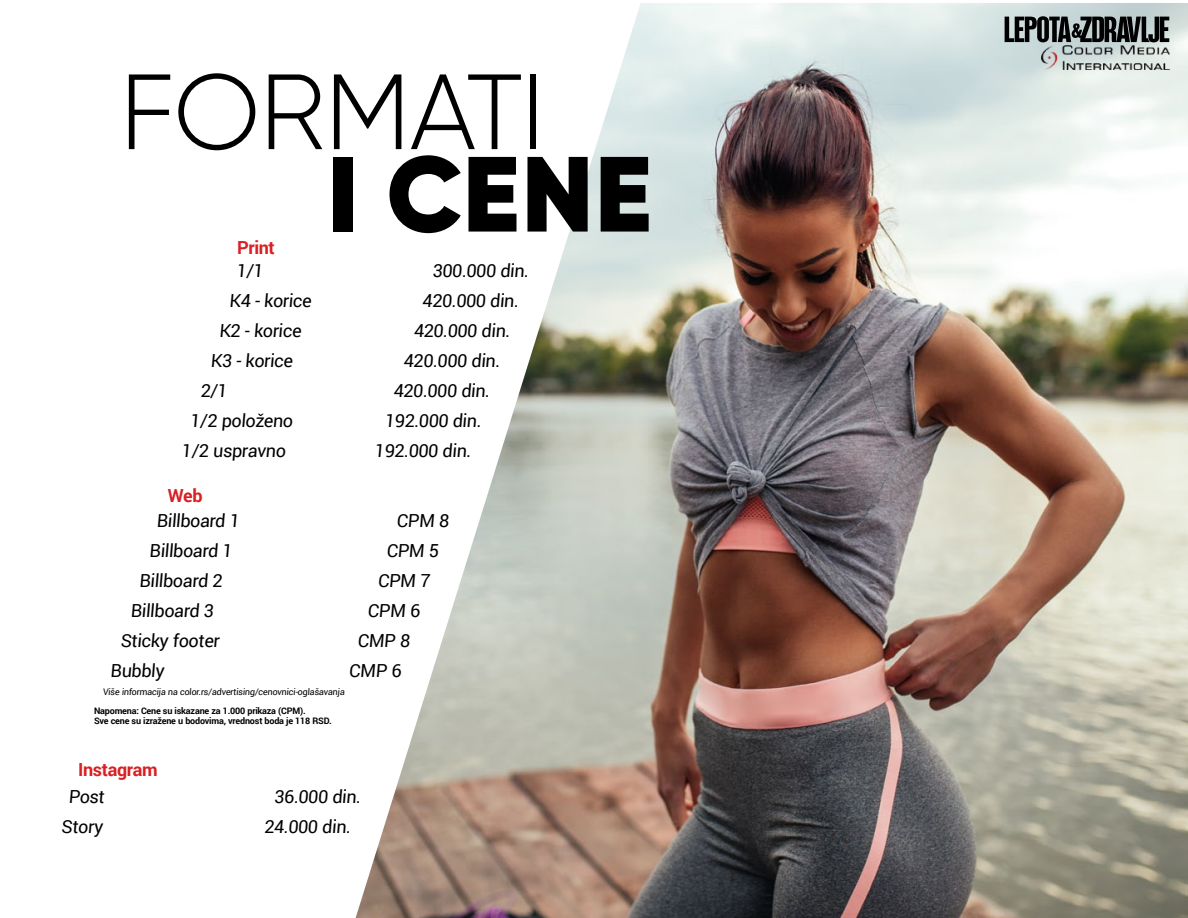
<style>
.page{position:relative;width:1188px;height:918px;background:#fff}
.page>*{position:absolute;margin:0;border:0;box-sizing:border-box;transform-origin:0 0}
.t1{font:300 106.65px "Gilroy";letter-spacing:-.015em;color:#000}
.t2{font:900 106.65px "Gilroy";color:#000}
.t3{font:18px "Roboto";color:#000}
.t4{font:700 18px "Roboto";letter-spacing:-.02em;color:#d82025}
.t5{font:700 9px/10.8px "Roboto";letter-spacing:-.02em;color:#000}
.t6{font:9px "Roboto";color:#000}
</style>
<div class="page">
<img style="left:356px;top:3px;width:832px;height:915px">
<svg style="left:1005px;top:16px;width:164px;height:26px"></svg>
<img style="left:1042px;top:46px;width:127px;height:24px">
<h1 class="t1" style="left:120px;top:47px;width:427px">FORMATI</h1>
<h1 class="t2" style="left:328px;top:127px;width:325px">I CENE</h1>
<p class="t3" style="left:236px;top:258px;width:31px">1/1</p>
<p class="t3" style="left:432px;top:258px;width:100px">300.000 din.</p>
<p class="t3" style="left:229px;top:288px;width:86px">K4 - korice</p>
<p class="t3" style="left:422px;top:288px;width:100px">420.000 din.</p>
<p class="t3" style="left:219px;top:318px;width:86px">K2 - korice</p>
<p class="t3" style="left:414px;top:318px;width:100px">420.000 din.</p>
<p class="t3" style="left:210px;top:348px;width:86px">K3 - korice</p>
<p class="t3" style="left:404px;top:348px;width:100px">420.000 din.</p>
<p class="t3" style="left:200px;top:378px;width:31px">2/1</p>
<p class="t3" style="left:393px;top:378px;width:100px">420.000 din.</p>
<p class="t3" style="left:190px;top:408px;width:106px">1/2 položeno</p>
<p class="t3" style="left:385px;top:408px;width:100px">192.000 din.</p>
<p class="t3" style="left:182px;top:438px;width:108px">1/2 uspravno</p>
<p class="t3" style="left:375px;top:438px;width:100px">192.000 din.</p>
<p class="t4" style="left:237px;top:235px;width:39px">Print</p>
<p class="t4" style="left:168px;top:483px;width:36px">Web</p>
<p class="t3" style="left:156px;top:508px;width:87px">Billboard 1</p>
<p class="t3" style="left:397px;top:508px;width:56px">CPM 8</p>
<p class="t3" style="left:149px;top:538px;width:87px">Billboard 1</p>
<p class="t3" style="left:386px;top:538px;width:56px">CPM 5</p>
<p class="t3" style="left:139px;top:568px;width:87px">Billboard 2</p>
<p class="t3" style="left:378px;top:568px;width:56px">CPM 7</p>
<p class="t3" style="left:130px;top:598px;width:87px">Billboard 3</p>
<p class="t3" style="left:368px;top:598px;width:56px">CPM 6</p>
<p class="t3" style="left:120px;top:628px;width:103px">Sticky footer</p>
<p class="t3" style="left:358px;top:628px;width:56px">CMP 8</p>
<p class="t3" style="left:110px;top:658px;width:58px">Bubbly</p>
<p class="t3" style="left:349px;top:658px;width:56px">CMP 6</p>
<p class="t6" style="left:103px;top:685px;width:245px">Više informacija na color.rs/advertising/cenovnici-oglašavanja</p>
<p class="t5" style="left:94px;top:705px;width:239px">Napomena: Cene su iskazane za 1.000 prikaza (CPM).<br>Sve cene su izražene u bodovima, vrednost boda je 118 RSD.</p>
<p class="t4" style="left:78px;top:757px;width:81px">Instagram</p>
<p class="t3" style="left:68px;top:784px;width:40px">Post</p>
<p class="t3" style="left:274px;top:784px;width:90px">36.000 din.</p>
<p class="t3" style="left:61px;top:814px;width:45px">Story</p>
<p class="t3" style="left:264px;top:814px;width:90px">24.000 din.</p>
</div>
